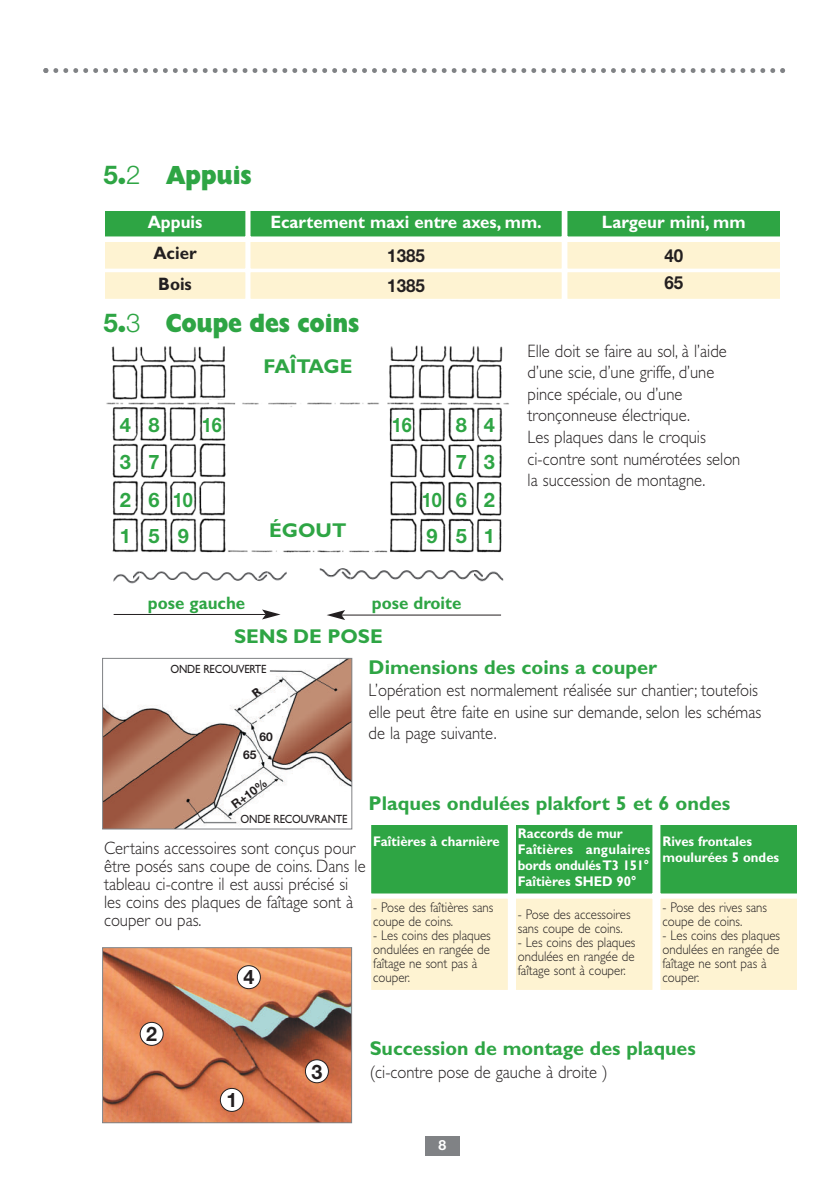
<style>
.page{position:relative;width:828px;height:1191px;background:#fff}
.page>*{position:absolute;margin:0;border:0;box-sizing:border-box;transform-origin:0 0}
.t1{font:26px "Gill Sans Std Extra Bold Disp";color:#2ea544}
.t2{font:700 20px "Gill Sans";color:#2ea544}
.t3{font:700 20px/37.6px "Helvetica Neue LT Std";color:#2ea544;text-align:justify}
.t4{font:700 20px/35.6px "Helvetica Neue LT Std";color:#2ea544;scale:.9 1}
.t5{font:700 20px "Gill Sans";letter-spacing:-.02em;color:#2ea544}
.t6{font:700 20px "Helvetica Neue LT Std";color:#231f20}
.t7{font:300 18px/21.6px "Gill Sans Std";color:#231f20;scale:.92 1}
.t8{font:700 18px "Gill Sans";color:#fff;scale:.94 1}
.t9{font:700 18px "Gill Sans";color:#2ea544;scale:.94 1}
.t10{font:700 18px/30.2px "Helvetica Neue";color:#231f20;scale:.94 1}
.t11{font:700 18px/30.2px "Gill Sans";color:#231f20;scale:.94 1}
.t12{font:700 18px "Helvetica Neue LT Std";color:#231f20;scale:.94 1}
.t13{font:300 14px/14px "Gill Sans Std";color:#231f20;scale:.92 1}
.t14{font:700 14px/16px "Gill Sans";color:#fff;scale:.94 1}
.t15{font:700 14px "Helvetica Neue LT Std";color:#fff}
.t16{font:12px "Gill Sans Std";letter-spacing:-.02em;color:#231f20;scale:.9 1}
.t17{font:700 12px "Helvetica Neue LT Std";color:#231f20}
.s1{font-family:"Helvetica Neue LT Std";font-weight:700}
.s2{font-family:"Helvetica Neue LT Std";font-weight:300}
</style>
<div class="page">
<svg style="left:43px;top:68px;width:742px;height:5px"></svg>
<div style="left:425px;top:1136px;width:34px;height:19px;background:#808285"></div>
<div style="left:105px;top:211px;width:140px;height:25px;background:#2ea544"></div>
<div style="left:102px;top:208px;width:146px;height:31px;border:3px solid #fff"></div>
<div style="left:105px;top:242px;width:140px;height:27px;background:#fef3d2"></div>
<div style="left:102px;top:239px;width:146px;height:32px;border:3px solid #fff"></div>
<div style="left:105px;top:272px;width:140px;height:27px;background:#fef3d2"></div>
<div style="left:250px;top:211px;width:312px;height:25px;background:#2ea544"></div>
<div style="left:248px;top:208px;width:316px;height:31px;border:3px solid #fff"></div>
<div style="left:250px;top:242px;width:311px;height:27px;background:#fef3d2"></div>
<div style="left:248px;top:239px;width:316px;height:32px;border:3px solid #fff"></div>
<div style="left:250px;top:272px;width:311px;height:27px;background:#fef3d2"></div>
<div style="left:567px;top:211px;width:213px;height:25px;background:#2ea544"></div>
<div style="left:565px;top:208px;width:217px;height:31px;border:3px solid #fff"></div>
<div style="left:567px;top:242px;width:213px;height:27px;background:#fef3d2"></div>
<div style="left:565px;top:239px;width:217px;height:32px;border:3px solid #fff"></div>
<div style="left:567px;top:272px;width:213px;height:27px;background:#fef3d2"></div>
<img style="left:139px;top:571px;width:121px;height:11px">
<img style="left:268px;top:571px;width:19px;height:10px">
<svg style="left:257px;top:571px;width:11px;height:10px"></svg>
<img style="left:113px;top:574px;width:24px;height:10px">
<svg style="left:133px;top:571px;width:6px;height:10px"></svg>
<img style="left:350px;top:570px;width:129px;height:10px">
<img style="left:478px;top:571px;width:25px;height:11px">
<svg style="left:474px;top:571px;width:8px;height:9px"></svg>
<img style="left:320px;top:568px;width:26px;height:10px">
<svg style="left:341px;top:569px;width:9px;height:11px"></svg>
<img style="left:106px;top:345px;width:403px;height:208px">
<hr style="left:114px;top:614px;width:151px;height:1px;background:#231f20">
<svg style="left:262px;top:609px;width:18px;height:10px"></svg>
<hr style="left:342px;top:614px;width:159px;height:1px;background:#231f20">
<svg style="left:327px;top:610px;width:18px;height:10px"></svg>
<img style="left:104px;top:660px;width:246px;height:167px">
<div style="left:102px;top:658px;width:250px;height:171px;border:1px solid #808285"></div>
<img style="left:104px;top:949px;width:246px;height:172px">
<div style="left:102px;top:947px;width:250px;height:176px;border:1px solid #808285"></div>
<div style="left:140px;top:1022px;width:23px;height:23px;background:#fff;border-radius:50%"></div>
<div style="left:140px;top:1021px;width:24px;height:24px;border:2px solid #231f20;border-radius:50%"></div>
<div style="left:305px;top:1059px;width:23px;height:23px;background:#fff;border-radius:50%"></div>
<div style="left:305px;top:1059px;width:24px;height:24px;border:2px solid #231f20;border-radius:50%"></div>
<div style="left:220px;top:1088px;width:23px;height:23px;background:#fff;border-radius:50%"></div>
<div style="left:220px;top:1088px;width:24px;height:24px;border:2px solid #231f20;border-radius:50%"></div>
<div style="left:237px;top:965px;width:23px;height:23px;background:#fff;border-radius:50%"></div>
<div style="left:237px;top:965px;width:24px;height:24px;border:2px solid #231f20;border-radius:50%"></div>
<div style="left:371px;top:825px;width:137px;height:68px;background:#2ea544"></div>
<div style="left:369px;top:822px;width:141px;height:74px;border:3px solid #fff"></div>
<div style="left:371px;top:898px;width:137px;height:92px;background:#fef3d2"></div>
<div style="left:516px;top:898px;width:136px;height:92px;background:#fef3d2"></div>
<div style="left:513px;top:896px;width:142px;height:96px;border:3px solid #fff"></div>
<div style="left:516px;top:825px;width:136px;height:68px;background:#2ea544"></div>
<div style="left:513px;top:822px;width:142px;height:74px;border:3px solid #fff"></div>
<div style="left:660px;top:898px;width:137px;height:92px;background:#fef3d2"></div>
<div style="left:658px;top:896px;width:141px;height:96px;border:3px solid #fff"></div>
<div style="left:660px;top:825px;width:137px;height:68px;background:#2ea544"></div>
<div style="left:658px;top:822px;width:141px;height:74px;border:3px solid #fff"></div>
<svg style="left:252px;top:686px;width:10px;height:11px"></svg>
<h1 class="t1" style="left:103px;top:166px;width:150px"><span class="s1">5</span>.<span class="s2">2</span> Appuis</h1>
<p class="t8" style="left:148px;top:211px;width:60px">Appuis</p>
<p class="t11" style="left:153px;top:238px;width:47px">Acier<br>Bois</p>
<p class="t8" style="left:270px;top:211px;width:290px">Ecartement maxi entre axes, mm.</p>
<p class="t10" style="left:387px;top:239px;width:42px">1385<br>1385</p>
<p class="t8" style="left:602px;top:211px;width:154px">Largeur mini, mm</p>
<p class="t10" style="left:664px;top:239px;width:22px">40</p>
<p class="t12" style="left:664px;top:276px;width:22px">65</p>
<h1 class="t1" style="left:103px;top:314px;width:257px"><span class="s1">5</span>.<span class="s2">3</span> Coupe des coins</h1>
<p class="t5" style="left:263px;top:354px;width:90px">FAÎTAGE</p>
<p class="t3" style="left:120px;top:408px;width:13px">4<br>3<br>2</p>
<p class="t3" style="left:120px;top:519px;width:13px">1</p>
<p class="t3" style="left:149px;top:408px;width:13px">8<br>7<br>6</p>
<p class="t3" style="left:149px;top:519px;width:13px">5</p>
<p class="t4" style="left:173px;top:484px;width:24px">10<br>9</p>
<p class="t4" style="left:202px;top:409px;width:24px">16</p>
<p class="t3" style="left:484px;top:408px;width:13px">4<br>3<br>2</p>
<p class="t3" style="left:484px;top:519px;width:13px">1</p>
<p class="t4" style="left:392px;top:409px;width:24px">16</p>
<p class="t3" style="left:456px;top:408px;width:13px">8<br>7<br>6</p>
<p class="t3" style="left:456px;top:519px;width:13px">5</p>
<p class="t4" style="left:422px;top:484px;width:24px">10<br>9</p>
<p class="t2" style="left:269px;top:519px;width:79px">ÉGOUT</p>
<p class="t9" style="left:148px;top:592px;width:105px">pose gauche</p>
<p class="t9" style="left:372px;top:592px;width:97px">pose droite</p>
<p class="t2" style="left:234px;top:624px;width:150px">SENS DE POSE</p>
<p class="t7" style="left:527px;top:341px;width:233px">Elle doit se faire au sol, à l’aide d’une scie, d’une griffe, d’une pince spéciale, ou d’une tronçonneuse électrique.<br>Les plaques dans le croquis ci-contre sont numérotées selon la succession de montagne.</p>
<p class="t16" style="left:170px;top:664px;width:108px">ONDE RECOUVERTE</p>
<p class="t17" style="left:259px;top:733px;width:15px">60</p>
<p class="t17" style="left:243px;top:750px;width:15px">65</p>
<p class="t17" style="left:230px;top:802px;width:43px;rotate:-37deg">R+10%</p>
<p class="t16" style="left:241px;top:814px;width:120px">ONDE RECOUVRANTE</p>
<p class="t2" style="left:369px;top:655px;width:290px">Dimensions des coins a couper</p>
<p class="t7" style="left:369px;top:681px;width:428px">L’opération est normalement réalisée sur chantier; toutefois elle peut être faite en usine sur demande, selon les schémas de la page suivante.</p>
<p class="t2" style="left:369px;top:791px;width:363px">Plaques ondulées plakfort 5 et 6 ondes</p>
<p class="t7" style="left:104px;top:840px;width:286px;line-height:18px">Certains accessoires sont conçus pour être posés sans coupe de coins. Dans le tableau ci-contre il est aussi précisé si les coins des plaques de faîtage sont à couper ou pas.</p>
<p class="t14" style="left:373px;top:833px;width:136px">Faîtières à charnière</p>
<p class="t13" style="left:373px;top:901px;width:132px">- Pose des faîtières sans coupe de coins.</p>
<p class="t13" style="left:373px;top:929px;width:129px">- Les coins des plaques ondulées en rangée de faîtage ne sont pas à couper.</p>
<p class="t6" style="left:243px;top:970px;width:12px">4</p>
<p class="t14" style="left:518px;top:825px;width:143px">Raccords de mur<br>Faîtières angulaires bords ondulésT3 151°<br>Faîtières SHED 90°</p>
<p class="t13" style="left:518px;top:908px;width:124px">- Pose des accessoires sans coupe de coins.</p>
<p class="t13" style="left:518px;top:936px;width:129px;text-align:justify">- Les coins des plaques ondulées en rangée de faîtage sont à couper.</p>
<p class="t14" style="left:662px;top:833px;width:126px">Rives frontales moulurées 5 ondes</p>
<p class="t13" style="left:662px;top:901px;width:115px">- Pose des rives sans coupe de coins.</p>
<p class="t13" style="left:662px;top:929px;width:129px">- Les coins des plaques ondulées en rangée de faîtage ne sont pas à couper.</p>
<p class="t6" style="left:146px;top:1027px;width:12px">2</p>
<p class="t6" style="left:226px;top:1093px;width:12px">1</p>
<p class="t6" style="left:311px;top:1064px;width:12px">3</p>
<p class="t2" style="left:370px;top:1036px;width:327px">Succession de montage des plaques</p>
<p class="t7" style="left:370px;top:1062px;width:260px">(ci-contre pose de gauche à droite )</p>
<p class="t15" style="left:438px;top:1139px;width:9px">8</p>
</div>
